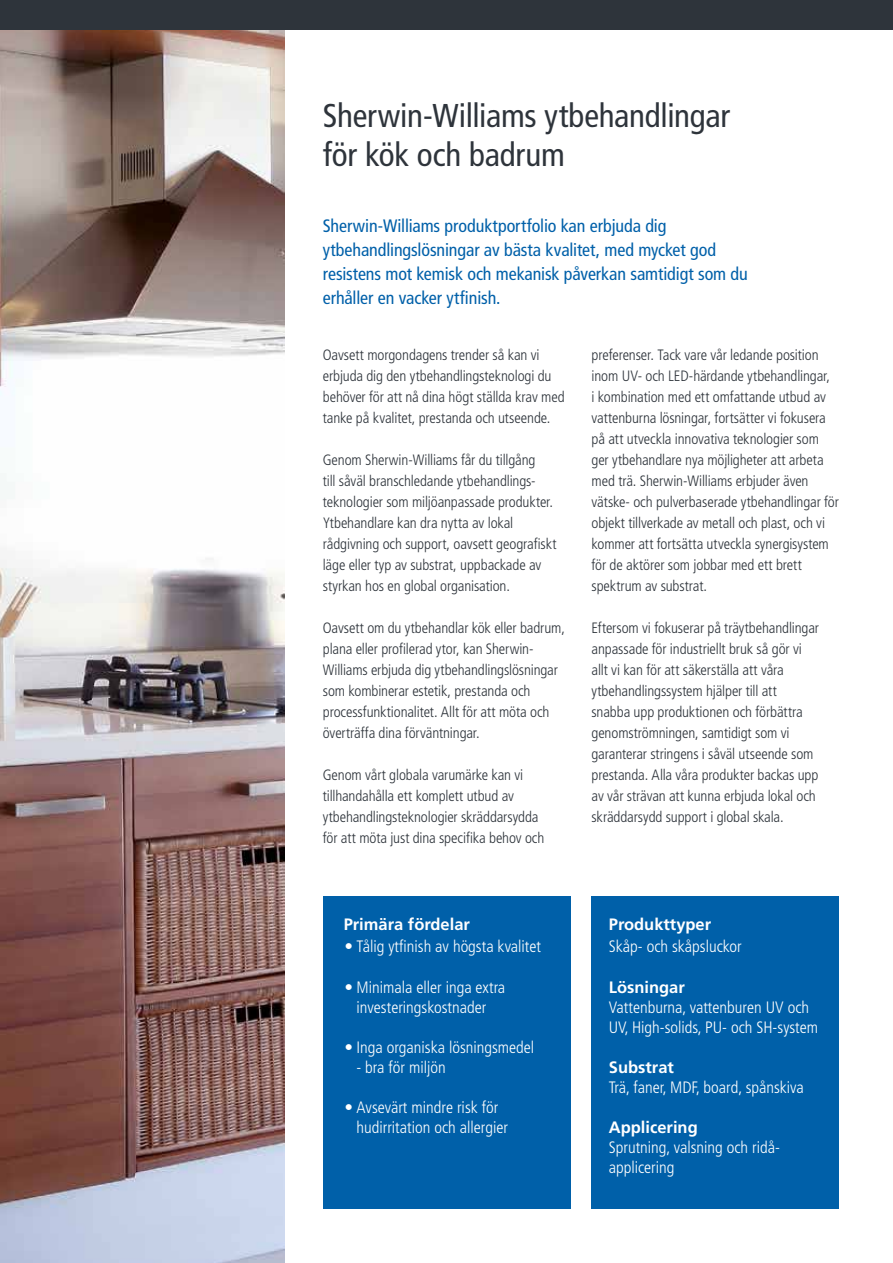
<style>
.page{position:relative;width:893px;height:1263px;background:#fff}
.page>*{position:absolute;margin:0;border:0;box-sizing:border-box;transform-origin:0 0}
.t1{font:condensed 33px/39px "Frutiger LT Std";letter-spacing:-.01em;color:#2e343b}
.t2{font:condensed 18px/24px "Frutiger LT Std";letter-spacing:-.005em;color:#0060a9}
.t3{font:300 condensed 16.5px/20.1px "Frutiger LT Std";color:#fff}
.t4{font:700 16.5px "Frutiger LT Std";color:#fff}
.t5{font:300 condensed 15px/21px "Frutiger LT Std";letter-spacing:-.01em;color:#2e343b}
.s1{font-family:"Univers LT Std"}
</style>
<div class="page">
<img style="left:0;top:30px;width:284px;height:1233px">
<div style="left:591px;top:896px;width:248px;height:313px;background:#0060a9"></div>
<div style="left:323px;top:896px;width:247px;height:313px;background:#0060a9"></div>
<div style="left:0;top:0;width:893px;height:30px;background:#2e343b"></div>
<h1 class="t1" style="left:323px;top:96px;width:409px">Sherwin-Williams ytbehandlingar för kök och badrum</h1>
<p class="t2" style="left:323px;top:213px;width:427px">Sherwin-Williams produktportfolio kan erbjuda dig ytbehandlingslösningar av bästa kvalitet, med mycket god resistens mot kemisk och mekanisk påverkan samtidigt som du erhåller en vacker ytfinish.</p>
<p class="t5" style="left:323px;top:344px;width:243px">Oavsett morgondagens trender så kan vi erbjuda dig den ytbehandlingsteknologi du behöver för att nå dina högt ställda krav med tanke på kvalitet, prestanda och utseende.</p>
<p class="t5" style="left:323px;top:449px;width:235px">Genom Sherwin-Williams får du tillgång<br>till såväl branschledande ytbehandlings&shy;teknologier som miljöanpassade produkter.<br>Ytbehandlare kan dra nytta av lokal rådgivning och support, oavsett geografiskt läge eller typ av substrat, uppbackade av styrkan hos en global organisation.</p>
<p class="t5" style="left:323px;top:617px;width:244px">Oavsett om du ytbehandlar kök eller badrum, plana eller profilerad ytor, kan Sherwin-Williams erbjuda dig ytbehandlingslösningar som kombinerar estetik, prestanda och processfunktionalitet. Allt för att möta och överträffa dina förväntningar.</p>
<p class="t5" style="left:323px;top:764px;width:223px">Genom vårt globala varumärke kan vi tillhandahålla ett komplett utbud av ytbehandlingsteknologier skräddarsydda för att möta just dina specifika behov och</p>
<p class="t5" style="left:591px;top:344px;width:249px">preferenser. Tack vare vår ledande position inom UV- och LED-härdande ytbehandlingar,<br>i kombination med ett omfattande utbud av vattenburna lösningar, fortsätter vi fokusera på att utveckla innovativa teknologier som ger ytbehandlare nya möjligheter att arbeta med trä. Sherwin-Williams erbjuder även vätske- och pulverbaserade ytbehandlingar för objekt tillverkade av metall och plast, och vi kommer att fortsätta utveckla synergisystem för de aktörer som jobbar med ett brett spektrum av substrat.</p>
<p class="t5" style="left:591px;top:617px;width:229px">Eftersom vi fokuserar på träytbehandlingar anpassade för industriellt bruk så gör vi allt vi kan för att säkerställa att våra ytbehandlingssystem hjälper till att snabba upp produktionen och förbättra genomströmningen, samtidigt som vi garanterar stringens i såväl utseende som prestanda. Alla våra produkter backas upp av vår strävan att kunna erbjuda lokal och skräddarsydd support i global skala.</p>
<p class="t4" style="left:344px;top:914px;width:128px">Primära fördelar</p>
<p class="t4" style="left:609px;top:914px;width:104px">Produkttyper</p>
<p class="t3" style="left:344px;top:937px;width:199px"><span class="s1">•</span> Tålig ytfinish av högsta kvalitet</p>
<p class="t3" style="left:344px;top:977px;width:163px;text-align:center"><span class="s1">•</span> Minimala eller inga extra investeringskostnader</p>
<p class="t3" style="left:344px;top:1037px;width:192px"><span class="s1">•</span> Inga organiska lösningsmedel</p>
<p class="t3" style="left:356px;top:1057px;width:91px">- bra för miljön</p>
<p class="t3" style="left:356px;top:1098px;width:153px;text-indent:-13px"><span class="s1">•</span> Avsevärt mindre risk för hudirritation och allergier</p>
<p class="t3" style="left:609px;top:937px;width:134px">Skåp- och skåpsluckor</p>
<p class="t4" style="left:609px;top:977px;width:78px">Lösningar</p>
<p class="t3" style="left:609px;top:997px;width:211px">Vattenburna, vattenburen UV och<br>UV, High-solids, PU- och SH-system</p>
<p class="t4" style="left:609px;top:1057px;width:67px">Substrat</p>
<p class="t3" style="left:609px;top:1077px;width:196px">Trä, faner, MDF, board, spånskiva</p>
<p class="t4" style="left:609px;top:1118px;width:90px">Applicering</p>
<p class="t3" style="left:609px;top:1138px;width:173px">Sprutning, valsning och ridå&shy;applicering</p>
</div>
